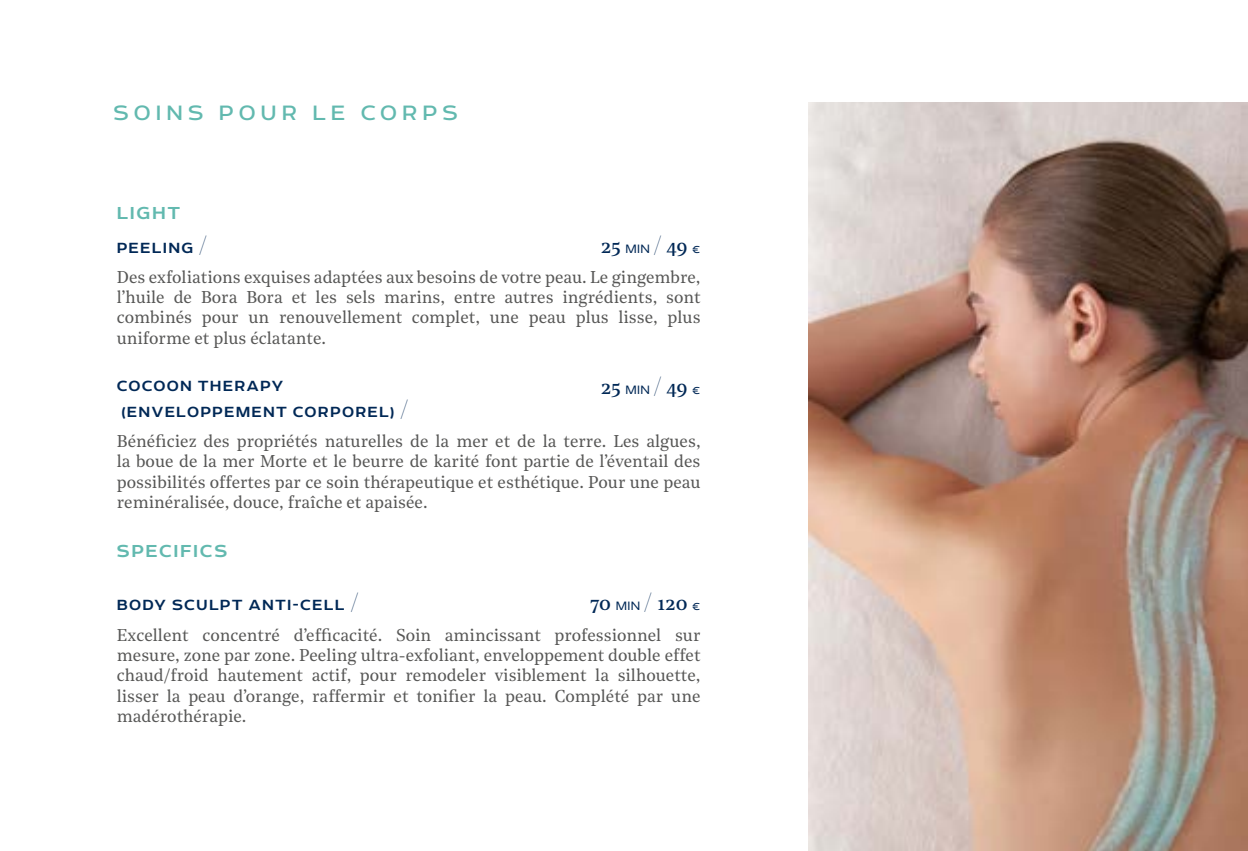
<style>
.page{position:relative;width:1248px;height:851px;background:#fff}
.page>*{position:absolute;margin:0;border:0;box-sizing:border-box;transform-origin:0 0}
.t1{font:24px "Echoes Sans";letter-spacing:.21em;color:#62b9af}
.t2{font:20px "Noe Text";letter-spacing:-.01em;color:#002856}
.t3{font:500 20px "Echoes Sans";letter-spacing:.08em;color:#62b9af}
.t4{font:17px/20.4px "Noe Text";color:#575756;text-align:justify}
.t5{font:500 17px/26.4px "Echoes Sans";letter-spacing:.07em;color:#002856}
.s1{font-family:"Noe Display";font-weight:400;font-size:22px}
.s2{font-family:"Echoes Sans";font-weight:300;font-size:14px}
.s3{font-family:"Noe Display";font-size:22px}
</style>
<div class="page">
<img style="left:808px;top:102px;width:439px;height:748px">
<h1 class="t1" style="left:113px;top:99px;width:346px">SOINS POUR LE CORPS</h1>
<p class="t3" style="left:117px;top:202px;width:65px">LIGHT</p>
<p class="t5" style="left:117px;top:234px;width:92px">PEELING <span class="s1">/</span></p>
<p class="t2" style="left:600px;top:231px;width:101px">25 <span class="s2">MIN</span> <span class="s3">/</span> 49 <span class="s2">€</span></p>
<p class="t4" style="left:117px;top:265px;width:585px">Des exfoliations exquises adaptées aux besoins de votre peau. Le gingembre, l’huile de Bora Bora et les sels marins, entre autres ingrédients, sont combinés pour un renouvellement complet, une peau plus lisse, plus uniforme et plus éclatante.</p>
<p class="t5" style="left:117px;top:372px;width:293px">COCOON THERAPY (ENVELOPPEMENT CORPOREL) <span class="s1">/</span></p>
<p class="t2" style="left:600px;top:372px;width:101px">25 <span class="s2">MIN</span> <span class="s3">/</span> 49 <span class="s2">€</span></p>
<p class="t4" style="left:117px;top:429px;width:585px">Bénéficiez des propriétés naturelles de la mer et de la terre. Les algues, la boue de la mer Morte et le beurre de karité font partie de l’éventail des possibilités offertes par ce soin thérapeutique et esthétique. Pour une peau reminéralisée, douce, fraîche et apaisée.</p>
<p class="t3" style="left:117px;top:539px;width:112px">SPECIFICS</p>
<p class="t5" style="left:117px;top:591px;width:243px">BODY SCULPT ANTI-CELL <span class="s1">/</span></p>
<p class="t2" style="left:590px;top:588px;width:112px">70 <span class="s2">MIN</span> <span class="s3">/</span> 120 <span class="s2">€</span></p>
<p class="t4" style="left:117px;top:623px;width:585px">Excellent concentré d’efficacité. Soin amincissant professionnel sur mesure, zone par zone. Peeling ultra-exfoliant, enveloppement double effet chaud/froid hautement actif, pour remodeler visiblement la silhouette, lisser la peau d’orange, raffermir et tonifier la peau. Complété par une madérothérapie.</p>
</div>
